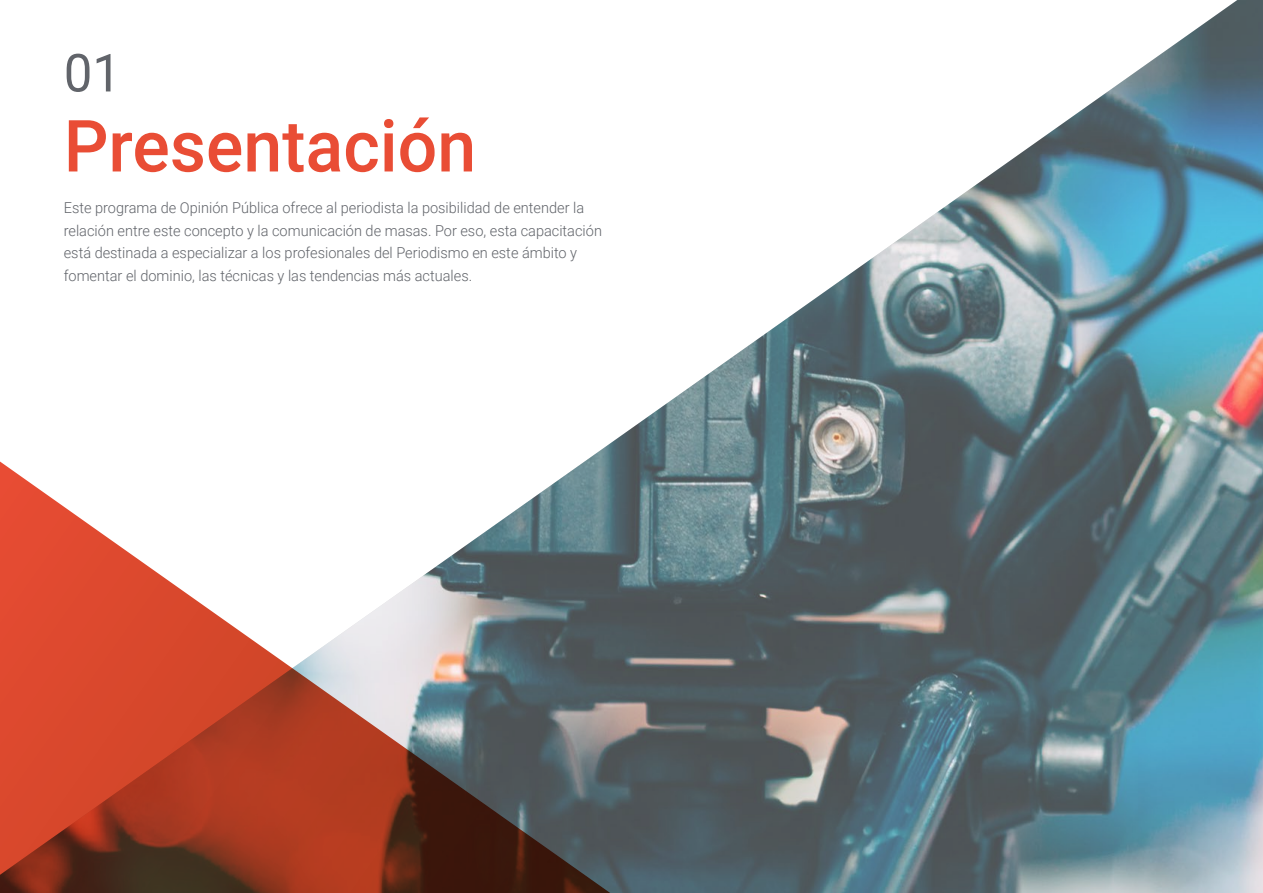
<style>
.page{position:relative;width:1263px;height:893px;background:#fff}
.page>*{position:absolute;margin:0;border:0;box-sizing:border-box;transform-origin:0 0}
.t1{font:500 72px "Roboto";color:#e94d35}
.t2{font:52.5px "Roboto";color:#61646a}
.t3{font:300 15px/22.5px "Roboto";color:#61646a}
</style>
<div class="page">
<img style="left:606px;top:0;width:657px;height:893px">
<svg style="left:0;top:446px;width:640px;height:447px"></svg>
<h2 class="t2" style="left:64px;top:36px;width:59px">01</h2>
<h1 class="t1" style="left:64px;top:95px;width:414px">Presentación</h1>
<p class="t3" style="left:64px;top:196px;width:540px">Este programa de Opinión Pública ofrece al periodista la posibilidad de entender la relación entre este concepto y la comunicación de masas. Por eso, esta capacitación está destinada a especializar a los profesionales del Periodismo en este ámbito y fomentar el dominio, las técnicas y las tendencias más actuales.</p>
</div>
